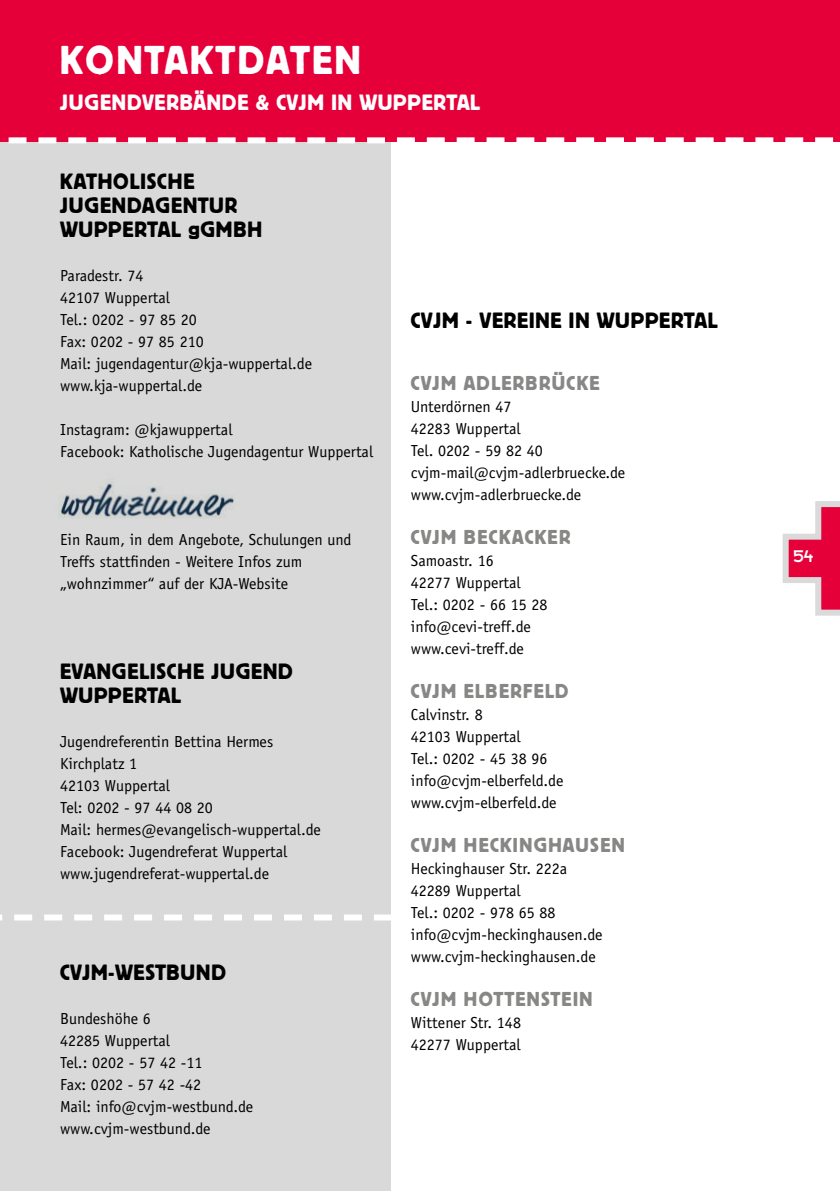
<style>
.page{position:relative;width:840px;height:1191px;background:#fff}
.page>*{position:absolute;margin:0;border:0;box-sizing:border-box;transform-origin:0 0}
.t1{font:40px "Block BE";letter-spacing:.05em;color:#fff}
.t2{font:22px/24px "Block BE";letter-spacing:.04em;color:#000}
.t3{font:22px "Block BE";letter-spacing:.04em;color:#fff}
.t4{font:20px "Block BE";letter-spacing:.07em;color:#878786}
.t5{font:20px "Block BE";letter-spacing:.05em;color:#878786}
.t6{font:16px/22px "Officina Sans";color:#000}
.t7{font:16px "Maritime Sans extrabold";color:#fff}
</style>
<div class="page">
<div style="left:0;top:98px;width:390px;height:1093px;background:#d9d9d9"></div>
<svg style="left:0;top:914px;width:391px;height:6px"></svg>
<svg style="left:782px;top:501px;width:57px;height:115px"></svg>
<img style="left:58px;top:483px;width:176px;height:36px">
<div style="left:0;top:0;width:839px;height:142px;background:#e5003a"></div>
<svg style="left:8px;top:137px;width:826px;height:6px"></svg>
<h1 class="t1" style="left:60px;top:38px;width:302px">KONTAKTDATEN</h1>
<h2 class="t3" style="left:60px;top:90px;width:421px">JUGENDVERBÄNDE &amp; CVJM IN WUPPERTAL</h2>
<h2 class="t2" style="left:60px;top:168px;width:203px">KATHOLISCHE<br>JUGENDAGENTUR<br>WUPPERTAL gGMBH</h2>
<p class="t6" style="left:60px;top:265px;width:253px">Paradestr. 74<br>42107 Wuppertal<br>Tel.: 0202 - 97 85 20<br>Fax: 0202 - 97 85 210<br>Mail: jugendagentur@kja-wuppertal.de www.kja-wuppertal.de</p>
<p class="t6" style="left:60px;top:419px;width:314px">Instagram: @kjawuppertal<br>Facebook: Katholische Jugendagentur Wuppertal</p>
<p class="t6" style="left:60px;top:529px;width:293px">Ein Raum, in dem Angebote, Schulungen und<br>Treffs stattfinden - Weitere Infos zum „wohnzimmer“ auf der KJA-Website</p>
<h2 class="t2" style="left:60px;top:658px;width:234px">EVANGELISCHE JUGEND<br>WUPPERTAL</h2>
<p class="t6" style="left:60px;top:731px;width:262px">Jugendreferentin Bettina Hermes<br>Kirchplatz 1<br>42103 Wuppertal<br>Tel: 0202 - 97 44 08 20<br>Mail: hermes@evangelisch-wuppertal.de<br>Facebook: Jugendreferat Wuppertal www.jugendreferat-wuppertal.de</p>
<h2 class="t2" style="left:60px;top:959px;width:167px">CVJM-WESTBUND</h2>
<p class="t6" style="left:60px;top:1007px;width:194px">Bundeshöhe 6<br>42285 Wuppertal<br>Tel.: 0202 - 57 42 -11<br>Fax: 0202 - 57 42 -42<br>Mail: info@cvjm-westbund.de www.cvjm-westbund.de</p>
<h2 class="t2" style="left:410px;top:307px;width:308px">CVJM - VEREINE IN WUPPERTAL</h2>
<p class="t4" style="left:410px;top:372px;width:190px">CVJM ADLERBRÜCKE</p>
<p class="t6" style="left:410px;top:395px;width:216px">Unterdörnen 47<br>42283 Wuppertal<br>Tel. 0202 - 59 82 40 cvjm-mail@cvjm-adlerbruecke.de www.cvjm-adlerbruecke.de</p>
<p class="t4" style="left:410px;top:526px;width:161px">CVJM BECKACKER</p>
<p class="t6" style="left:410px;top:549px;width:138px">Samoastr. 16<br>42277 Wuppertal<br>Tel.: 0202 - 66 15 28 info@cevi-treff.de www.cevi-treff.de</p>
<p class="t4" style="left:410px;top:680px;width:159px">CVJM ELBERFELD</p>
<p class="t6" style="left:410px;top:703px;width:154px">Calvinstr. 8<br>42103 Wuppertal<br>Tel.: 0202 - 45 38 96 info@cvjm-elberfeld.de www.cvjm-elberfeld.de</p>
<p class="t4" style="left:410px;top:834px;width:215px">CVJM HECKINGHAUSEN</p>
<p class="t6" style="left:410px;top:857px;width:193px">Heckinghauser Str. 222a<br>42289 Wuppertal<br>Tel.: 0202 - 978 65 88 info@cvjm-heckinghausen.de www.cvjm-heckinghausen.de</p>
<p class="t5" style="left:410px;top:988px;width:183px">CVJM HOTTENSTEIN</p>
<p class="t6" style="left:410px;top:1011px;width:111px">Wittener Str. 148<br>42277 Wuppertal</p>
<p class="t7" style="left:793px;top:547px;width:21px">54</p>
</div>
